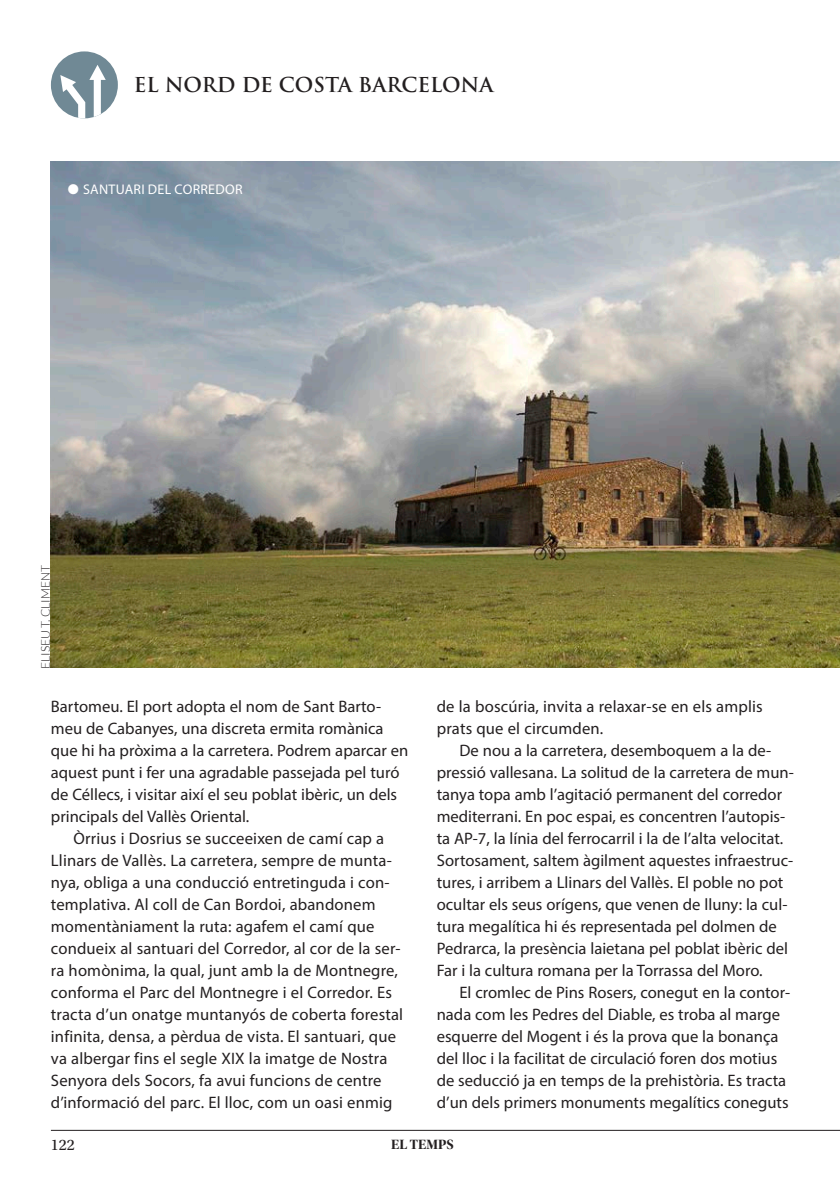
<style>
.page{position:relative;width:840px;height:1192px;background:#fff}
.page>*{position:absolute;margin:0;border:0;box-sizing:border-box;transform-origin:0 0}
.t1{font:700 20px "Trajan Pro";color:#231f20}
.t2{font:16.6px/22px "Myriad Pro";color:#231f20}
.t3{font:16px "Utopia Std";color:#231f20}
.t4{font:14px "Myriad Pro";letter-spacing:.02em;color:#fff}
.t5{font:14px "Utopia Std Bold Disp";color:#231f20}
.t6{font:300 12px "Lato";color:#231f20}
</style>
<div class="page">
<hr style="left:51px;top:1129px;width:788px;height:1px;background:#231f20">
<div style="left:51px;top:51px;width:67px;height:67px;background:#708995;border-radius:50%"></div>
<svg style="left:60px;top:65px;width:46px;height:53px"></svg>
<img style="left:51px;top:161px;width:788px;height:506px">
<p class="t1" style="left:134px;top:73px;width:361px">EL NORD DE COSTA BARCELONA</p>
<p class="t4" style="left:68px;top:181px;width:176px">● SANTUARI DEL CORREDOR</p>
<p class="t6" style="left:38px;top:669px;width:106px;rotate:-90deg">ELISEU T. CLIMENT</p>
<p class="t2" style="left:51px;top:695px;width:359px">Bartomeu. El port adopta el nom de Sant Barto&shy;meu de Cabanyes, una discreta ermita romànica que hi ha pròxima a la carretera. Podrem aparcar en aquest punt i fer una agradable passejada pel turó de Céllecs, i visitar així el seu poblat ibèric, un dels principals del Vallès Oriental.</p>
<p class="t2" style="left:51px;top:827px;width:354px;text-indent:23px">Òrrius i Dosrius se succeeixen de camí cap a Llinars de Vallès. La carretera, sempre de munta&shy;nya, obliga a una conducció entretinguda i con&shy;templativa. Al coll de Can Bordoi, abandonem momentàniament la ruta: agafem el camí que condueix al santuari del Corredor, al cor de la ser&shy;ra homònima, la qual, junt amb la de Montnegre, conforma el Parc del Montnegre i el Corredor. Es tracta d’un onatge muntanyós de coberta forestal infinita, densa, a pèrdua de vista. El santuari, que va albergar fins el segle XIX la imatge de Nostra Senyora dels Socors, fa avui funcions de centre d’informació del parc. El lloc, com un oasi enmig</p>
<p class="t2" style="left:436px;top:695px;width:327px">de la boscúria, invita a relaxar-se en els amplis prats que el circumden.</p>
<p class="t2" style="left:436px;top:739px;width:358px;text-indent:23px">De nou a la carretera, desemboquem a la de&shy;pressió vallesana. La solitud de la carretera de mun&shy;tanya topa amb l’agitació permanent del corredor mediterrani. En poc espai, es concentren l’autopis&shy;ta AP-7, la línia del ferrocarril i la de l’alta velocitat.<br>Sortosament, saltem àgilment aquestes infraestruc&shy;tures, i arribem a Llinars del Vallès. El poble no pot ocultar els seus orígens, que venen de lluny: la cul&shy;tura megalítica hi és representada pel dolmen de Pedrarca, la presència laietana pel poblat ibèric del Far i la cultura romana per la Torrassa del Moro.</p>
<p class="t2" style="left:436px;top:981px;width:355px;text-indent:23px">El cromlec de Pins Rosers, conegut en la contor&shy;nada com les Pedres del Diable, es troba al marge esquerre del Mogent i és la prova que la bonança del lloc i la facilitat de circulació foren dos motius de seducció ja en temps de la prehistòria. Es tracta d’un dels primers monuments megalítics coneguts</p>
<p class="t3" style="left:51px;top:1135px;width:25px">122</p>
<p class="t5" style="left:391px;top:1135px;width:64px">EL TEMPS</p>
</div>
